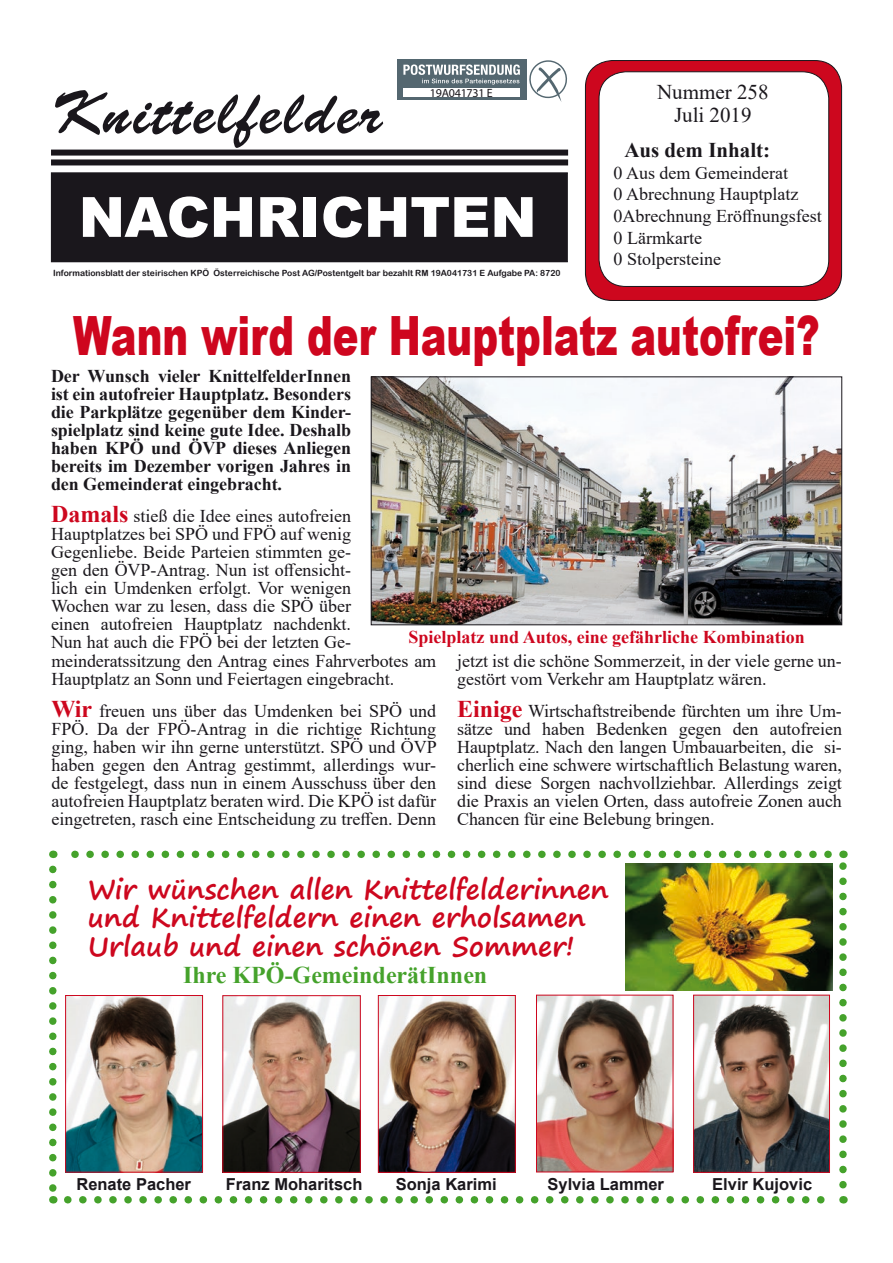
<style>
.page{position:relative;width:893px;height:1263px;background:#fff}
.page>*{position:absolute;margin:0;border:0;box-sizing:border-box;transform-origin:0 0}
.t1{font:61.5px "Brush Script Std";letter-spacing:.05em;color:#1a171c;scale:.96 1}
.t2{font:900 55.5px "Arial";color:#fff}
.t3{font:900 54.15px "Arial";color:#ce061e;scale:.71 1}
.t4{font:700 27px "Segoe Print";color:#cd071e}
.t5{font:700 24px "Times New Roman";color:#45a22b}
.t6{font:21px "Times New Roman";color:#1a171c}
.t7{font:700 21px "Times New Roman";color:#1a171c}
.t8{font:18px/18px "Times New Roman";color:#1a171c;text-align:justify}
.t9{font:700 18px/18px "Times New Roman";letter-spacing:-.005em;color:#1a171c;text-align:justify}
.t10{font:700 18px "Times New Roman";color:#ce061e}
.t11{font:700 16.5px "Arial";color:#1a171c}
.t12{font:12px "Myriad Pro";letter-spacing:-.02em;color:#1a171c}
.t13{font:8.55px "Arial Rounded MT Bold";color:#1a171c}
.s1{font-weight:700;font-size:24px;color:#cd071e}
</style>
<div class="page">
<div style="left:585px;top:61px;width:257px;height:239px;background:#cd071e;border-radius:27px"></div>
<div style="left:585px;top:60px;width:257px;height:241px;border:1px solid #1a171c;border-radius:27px"></div>
<div style="left:51px;top:173px;width:516px;height:89px;background:#1a171c"></div>
<div style="left:51px;top:172px;width:517px;height:90px;border:1px solid #1a171c"></div>
<div style="left:51px;top:150px;width:517px;height:6px;background:#1a171c"></div>
<div style="left:51px;top:159px;width:517px;height:6px;background:#1a171c"></div>
<div style="left:599px;top:72px;width:230px;height:214px;background:#fff;border-radius:27px"></div>
<div style="left:599px;top:71px;width:230px;height:216px;border:1px solid #1a171c;border-radius:27px"></div>
<img style="left:373px;top:379px;width:467px;height:244px">
<div style="left:371px;top:377px;width:471px;height:248px;border:1px solid #1a171c"></div>
<svg style="left:68px;top:1196px;width:757px;height:7px"></svg>
<svg style="left:71px;top:850px;width:757px;height:8px"></svg>
<svg style="left:49px;top:869px;width:8px;height:334px"></svg>
<svg style="left:839px;top:850px;width:8px;height:335px"></svg>
<img style="left:67px;top:997px;width:134px;height:173px">
<div style="left:65px;top:995px;width:138px;height:177px;border:1px solid #cd071e"></div>
<img style="left:224px;top:997px;width:135px;height:174px">
<div style="left:222px;top:995px;width:139px;height:178px;border:1px solid #cd071e"></div>
<img style="left:380px;top:997px;width:134px;height:174px">
<div style="left:378px;top:995px;width:138px;height:178px;border:1px solid #cd071e"></div>
<img style="left:538px;top:997px;width:133px;height:173px">
<div style="left:536px;top:995px;width:137px;height:177px;border:1px solid #cd071e"></div>
<img style="left:695px;top:997px;width:133px;height:174px">
<div style="left:693px;top:995px;width:137px;height:178px;border:1px solid #cd071e"></div>
<img style="left:626px;top:864px;width:207px;height:127px">
<div style="left:397px;top:60px;width:129px;height:40px;background:#546770"></div>
<svg style="left:403px;top:64px;width:117px;height:21px"></svg>
<svg style="left:529px;top:60px;width:38px;height:42px"></svg>
<div style="left:403px;top:89px;width:117px;height:8px;background:#fff"></div>
<p class="t1" style="left:51px;top:78px;width:347px">Knittelfelder</p>
<p class="t12" style="left:430px;top:86px;width:64px">19A041731 E</p>
<p class="t2" style="left:79px;top:177px;width:459px">NACHRICHTEN</p>
<p class="t13" style="left:53px;top:268px;width:509px">Informationsblatt der steirischen KPÖ Österreichische Post AG/Postentgelt bar bezahlt RM 19A041731 E Aufgabe PA: 8720</p>
<p class="t6" style="left:657px;top:78px;width:113px">Nummer 258</p>
<p class="t6" style="left:674px;top:100px;width:79px">Juli 2019</p>
<p class="t7" style="left:624px;top:135px;width:147px">Aus dem Inhalt:</p>
<p class="t8" style="left:614px;top:163px;width:176px">0 Aus dem Gemeinderat</p>
<p class="t8" style="left:614px;top:185px;width:186px">0 Abrechnung Hauptplatz</p>
<p class="t8" style="left:614px;top:206px;width:210px">0Abrechnung Eröffnungsfest</p>
<p class="t8" style="left:614px;top:228px;width:90px">0 Lärmkarte</p>
<p class="t8" style="left:614px;top:250px;width:109px">0 Stolpersteine</p>
<p class="t3" style="left:73px;top:296px;width:1053px">Wann wird der Hauptplatz autofrei?</p>
<p class="t9" style="left:51px;top:367px;width:301px">Der Wunsch vieler KnittelfelderInnen ist ein autofreier Hauptplatz. Besonders die Parkplätze gegenüber dem Kinder&shy;spielplatz sind keine gute Idee. Deshalb haben KPÖ und ÖVP dieses Anliegen bereits im Dezember vorigen Jahres in den Gemeinderat eingebracht.</p>
<p class="t8" style="left:51px;top:506px;width:302px"><span class="s1">Damals</span> stieß die Idee eines autofreien Hauptplatzes bei SPÖ und FPÖ auf wenig Gegenliebe. Beide Parteien stimmten ge&shy;gen den ÖVP-Antrag. Nun ist offensicht&shy;lich ein Umdenken erfolgt. Vor wenigen Wochen war zu lesen, dass die SPÖ über einen autofreien Hauptplatz nachdenkt.<br>Nun hat auch die FPÖ bei der letzten Ge-</p>
<p class="t10" style="left:409px;top:624px;width:398px">Spielplatz und Autos, eine gefährliche Kombination</p>
<p class="t8" style="left:51px;top:652px;width:386px">meinderatssitzung den Antrag eines Fahrverbotes am<br>Hauptplatz an Sonn und Feiertagen eingebracht.</p>
<p class="t8" style="left:51px;top:701px;width:387px"><span class="s1">Wir</span> freuen uns über das Umdenken bei SPÖ und FPÖ. Da der FPÖ-Antrag in die richtige Richtung ging, haben wir ihn gerne unterstützt. SPÖ und ÖVP haben gegen den Antrag gestimmt, allerdings wur&shy;de festgelegt, dass nun in einem Ausschuss über den autofreien Hauptplatz beraten wird. Die KPÖ ist dafür eingetreten, rasch eine Entscheidung zu treffen. Denn</p>
<p class="t8" style="left:457px;top:652px;width:386px">jetzt ist die schöne Sommerzeit, in der viele gerne un&shy;gestört vom Verkehr am Hauptplatz wären.</p>
<p class="t8" style="left:457px;top:701px;width:386px"><span class="s1">Einige</span> Wirtschaftstreibende fürchten um ihre Um&shy;sätze und haben Bedenken gegen den autofreien Hauptplatz. Nach den langen Umbauarbeiten, die si&shy;cherlich eine schwere wirtschaftlich Belastung waren, sind diese Sorgen nachvollziehbar. Allerdings zeigt die Praxis an vielen Orten, dass autofreie Zonen auch Chancen für eine Belebung bringen.</p>
<p class="t4" style="left:88px;top:864px;width:522px">Wir wünschen allen Knittelfelderinnen</p>
<p class="t4" style="left:88px;top:893px;width:499px">und Knittelfeldern einen erholsamen</p>
<p class="t4" style="left:88px;top:921px;width:488px">Urlaub und einen schönen Sommer!</p>
<p class="t5" style="left:183px;top:957px;width:306px">Ihre KPÖ-GemeinderätInnen</p>
<p class="t11" style="left:76px;top:1172px;width:116px">Renate Pacher</p>
<p class="t11" style="left:226px;top:1172px;width:138px">Franz Moharitsch</p>
<p class="t11" style="left:396px;top:1173px;width:102px">Sonja Karimi</p>
<p class="t11" style="left:547px;top:1172px;width:118px">Sylvia Lammer</p>
<p class="t11" style="left:712px;top:1173px;width:101px">Elvir Kujovic</p>
</div>
